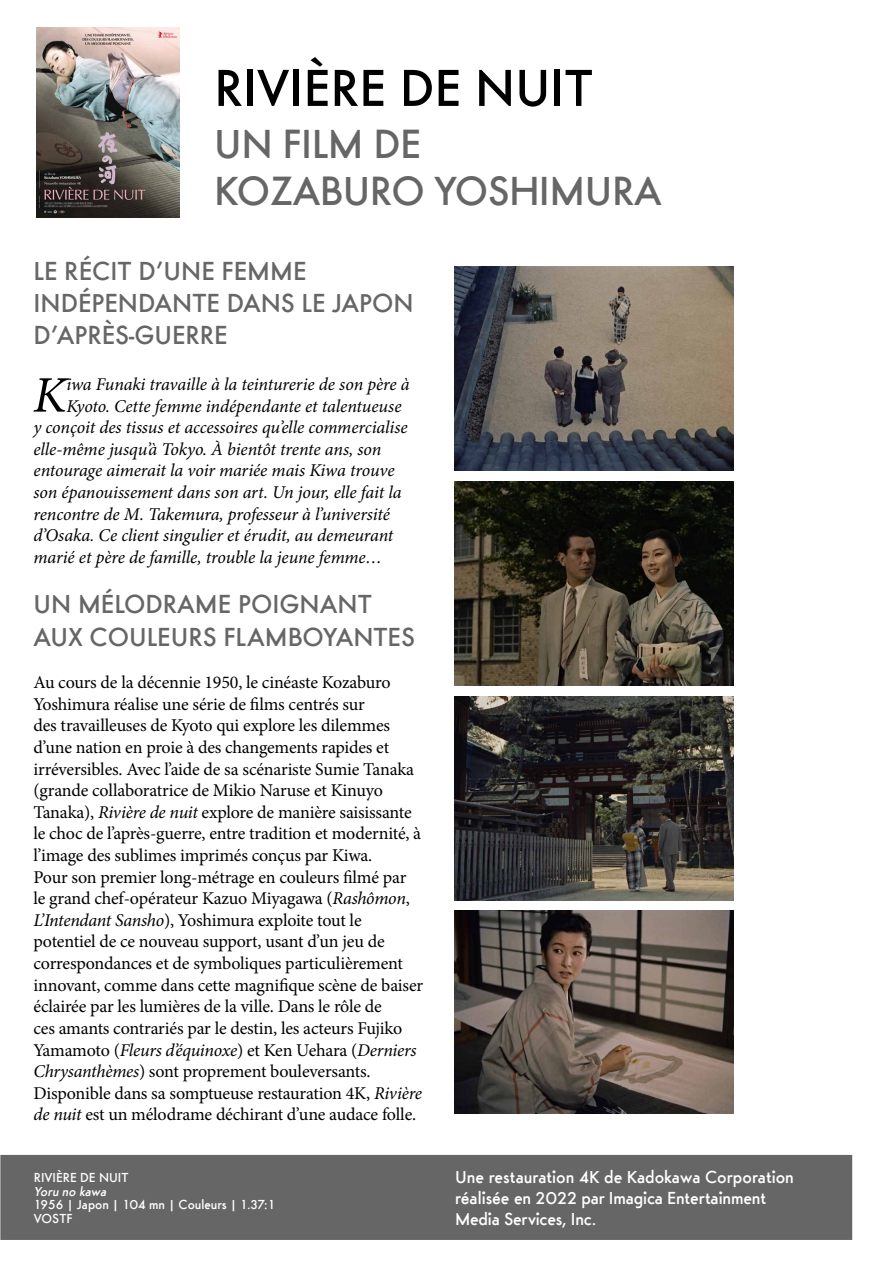
<style>
.page{position:relative;width:893px;height:1263px;background:#fff}
.page>*{position:absolute;margin:0;border:0;box-sizing:border-box;transform-origin:0 0}
.t1{font:500 54px "Futura Ridendo";color:#000}
.t2{font:italic 51.3px "Minion Pro";color:#000}
.t3{font:500 42.15px/46.5px "Futura Ridendo";letter-spacing:-.01em;color:#656665}
.t4{font:500 27px/32.4px "Futura Ridendo";color:#656665}
.t5{font:18px/21.6px "Minion Pro";letter-spacing:-.01em;color:#000}
.t6{font:italic 18px "Minion Pro";letter-spacing:-.01em;color:#000}
.t7{font:500 18px/21px "Futura Ridendo";letter-spacing:-.01em;color:#fff}
.t8{font:500 13.5px/13.5px "Futura Ridendo";color:#fff}
.t9{font:italic 500 13.5px "Futura Ridendo";color:#fff}
.s1{font-style:italic}
</style>
<div class="page">
<img style="left:36px;top:28px;width:143px;height:190px">
<img style="left:455px;top:267px;width:279px;height:204px">
<img style="left:455px;top:482px;width:279px;height:204px">
<img style="left:454px;top:696px;width:280px;height:204px">
<img style="left:454px;top:910px;width:280px;height:204px">
<div style="left:1px;top:1156px;width:850px;height:83px;background:#666"></div>
<h1 class="t1" style="left:214px;top:56px;width:380px">RIVIÈRE DE NUIT</h1>
<h3 class="t3" style="left:214px;top:121px;width:449px">UN FILM DE<br>KOZABURO YOSHIMURA</h3>
<h3 class="t4" style="left:33px;top:254px;width:382px">LE RÉCIT D’UNE FEMME<br>INDÉPENDANTE DANS LE JAPON<br>D’APRÈS-GUERRE</h3>
<h2 class="t2" style="left:33px;top:360px;width:35px">K</h2>
<p class="t6" style="left:66px;top:372px;width:345px">iwa Funaki travaille à la teinturerie de son père à</p>
<p class="t6" style="left:66px;top:394px;width:337px">Kyoto. Cette femme indépendante et talentueuse</p>
<p class="t6" style="left:33px;top:415px;width:376px">y conçoit des tissus et accessoires qu’elle commercialise</p>
<p class="t6" style="left:33px;top:437px;width:349px">elle-même jusqu’à Tokyo. À bientôt trente ans, son</p>
<p class="t6" style="left:33px;top:458px;width:363px">entourage aimerait la voir mariée mais Kiwa trouve</p>
<p class="t6" style="left:33px;top:480px;width:370px">son épanouissement dans son art. Un jour, elle fait la</p>
<p class="t6" style="left:33px;top:502px;width:358px">rencontre de M. Takemura, professeur à l’université</p>
<p class="t6" style="left:33px;top:523px;width:361px">d’Osaka. Ce client singulier et érudit, au demeurant</p>
<p class="t6" style="left:33px;top:545px;width:350px">marié et père de famille, trouble la jeune femme…</p>
<h3 class="t4" style="left:33px;top:588px;width:383px">UN MÉLODRAME POIGNANT<br>AUX COULEURS FLAMBOYANTES</h3>
<p class="t5" style="left:33px;top:672px;width:391px">Au cours de la décennie 1950, le cinéaste Kozaburo Yoshimura réalise une série de films centrés sur<br>des travailleuses de Kyoto qui explore les dilemmes d’une nation en proie à des changements rapides et irréversibles. Avec l’aide de sa scénariste Sumie Tanaka (grande collaboratrice de Mikio Naruse et Kinuyo Tanaka), <span class="s1">Rivière de nuit</span> explore de manière saisissante le choc de l’après-guerre, entre tradition et modernité, à l’image des sublimes imprimés conçus par Kiwa.<br>Pour son premier long-métrage en couleurs filmé par<br>le grand chef-opérateur Kazuo Miyagawa (<span class="s1">Rashômon</span>, <span class="s1">L’Intendant Sansho</span>), Yoshimura exploite tout le potentiel de ce nouveau support, usant d’un jeu de correspondances et de symboliques particulièrement innovant, comme dans cette magnifique scène de baiser éclairée par les lumières de la ville. Dans le rôle de<br>ces amants contrariés par le destin, les acteurs Fujiko Yamamoto (<span class="s1">Fleurs d’équinoxe</span>) et Ken Uehara (<span class="s1">Derniers Chrysanthèmes</span>) sont proprement bouleversants.<br>Disponible dans sa somptueuse restauration 4K, <span class="s1">Rivière de nuit</span> est un mélodrame déchirant d’une audace folle.</p>
<p class="t8" style="left:34px;top:1171px;width:96px">RIVIÈRE DE NUIT</p>
<p class="t9" style="left:34px;top:1183px;width:77px">Yoru no kawa</p>
<p class="t8" style="left:34px;top:1198px;width:243px">1956 | Japon | 104 mn | Couleurs | 1.37:1<br>VOSTF</p>
<p class="t7" style="left:455px;top:1166px;width:340px">Une restauration 4K de Kadokawa Corporation réalisée en 2022 par Imagica Entertainment<br>Media Services, Inc.</p>
</div>
